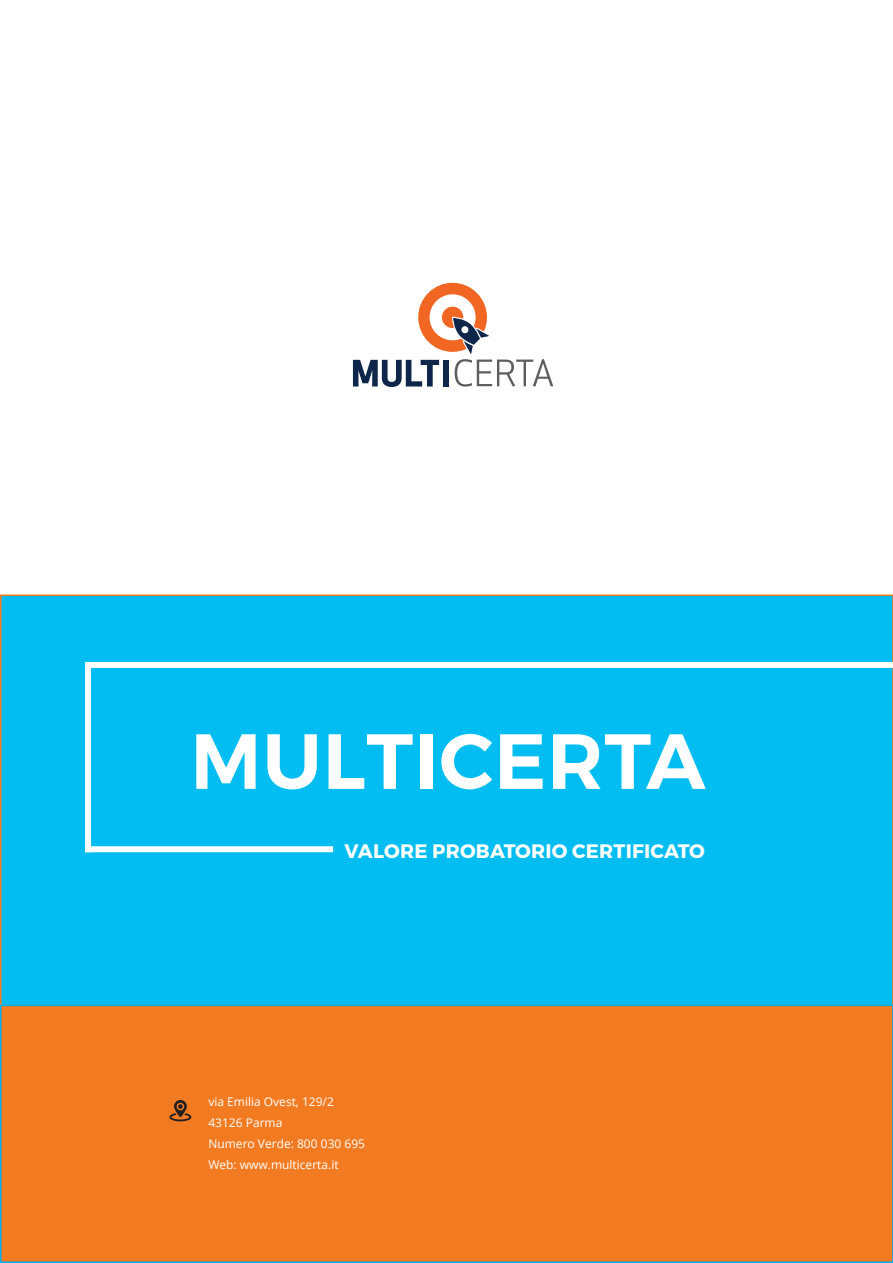
<style>
.page{position:relative;width:893px;height:1263px;background:#fff}
.page>*{position:absolute;margin:0;border:0;box-sizing:border-box;transform-origin:0 0}
.t1{font:600 78px "Montserrat";letter-spacing:.01em;color:#fff}
.t2{font:700 19.5px "Montserrat";letter-spacing:.01em;color:#fff}
.t3{font:12px/21px "Open Sans";color:#fff}
</style>
<div class="page">
<div style="left:0;top:594px;width:893px;height:412px;background:#01bdf2;border:2px solid #f27b21"></div>
<div style="left:1px;top:1005px;width:892px;height:257px;background:#f27b21"></div>
<div style="left:0;top:1004px;width:893px;height:259px;border:2px solid #00aeef"></div>
<div style="left:85px;top:846px;width:248px;height:6px;background:#fff"></div>
<div style="left:85px;top:662px;width:808px;height:6px;background:#fff"></div>
<div style="left:85px;top:665px;width:6px;height:187px;background:#fff"></div>
<svg style="left:169px;top:1100px;width:22px;height:21px"></svg>
<svg style="left:353px;top:283px;width:200px;height:104px"></svg>
<h1 class="t1" style="left:190px;top:713px;width:517px">MULTICERTA</h1>
<h2 class="t2" style="left:345px;top:839px;width:362px">VALORE PROBATORIO CERTIFICATO</h2>
<p class="t3" style="left:208px;top:1091px;width:158px">via Emilia Ovest, 129/2<br>43126 Parma<br>Numero Verde: 800 030 695<br>Web: www.multicerta.it</p>
</div>
